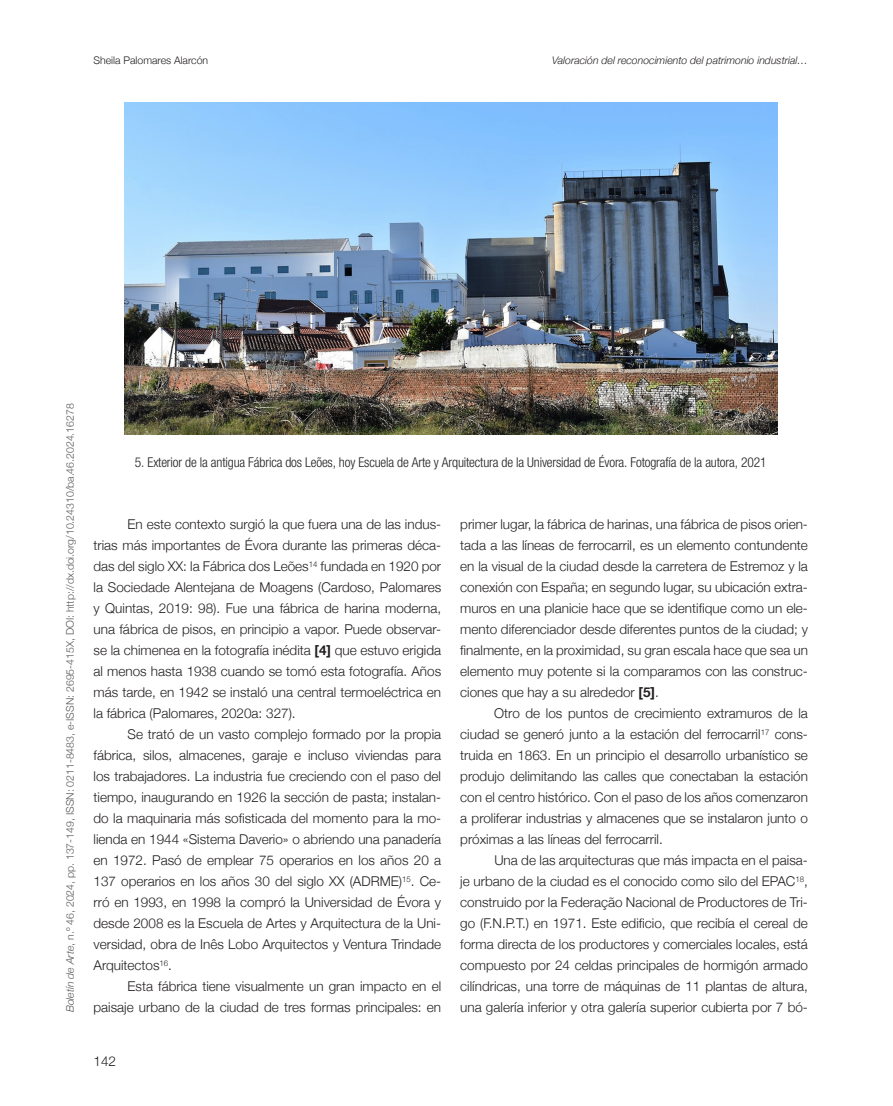
<style>
.page{position:relative;width:893px;height:1106px;background:#fff}
.page>*{position:absolute;margin:0;border:0;box-sizing:border-box;transform-origin:0 0}
.t1{font:300 13.5px/21px "Helvetica Neue";color:#231f20;text-align:justify}
.t2{font:13.5px "Helvetica Neue LT 47 Lt Cn";letter-spacing:-.01em;color:#231f20}
.t3{font:300 10.5px "Helvetica Neue";color:#57585a}
.t4{font:italic 300 10.5px "Helvetica Neue";color:#231f20}
.t5{font:300 10.5px "Helvetica Neue";color:#231f20}
.s1{font-style:italic}
.s2{font-weight:700}
</style>
<div class="page">
<img style="left:124px;top:102px;width:653px;height:332px">
<p class="t5" style="left:94px;top:52px;width:116px">Sheila Palomares Alarcón</p>
<p class="t4" style="left:552px;top:52px;width:257px">Valoración del reconocimiento del patrimonio industrial…</p>
<p class="t3" style="left:62px;top:1012px;width:610px;rotate:-90deg"><span class="s1">Boletín de Arte</span>, n.º 46, 2024, pp. 137-149, ISSN: 0211-8483, e-ISSN: 2695-415X, DOI: http://dx.doi.org/10.24310/ba.46.2024.16278</p>
<p class="t2" style="left:135px;top:454px;width:633px">5. Exterior de la antigua Fábrica dos Leões, hoy Escuela de Arte y Arquitectura de la Universidad de Évora. Fotografía de la autora, 2021</p>
<p class="t1" style="left:94px;top:513px;width:349px;text-indent:34px">En este contexto surgió la que fuera una de las indus&shy;trias más importantes de Évora durante las primeras déca&shy;das del siglo XX: la Fábrica dos Leões<sup>14</sup> fundada en 1920 por la Sociedade Alentejana de Moagens (Cardoso, Palomares y Quintas, 2019: 98). Fue una fábrica de harina moderna, una fábrica de pisos, en principio a vapor. Puede observar&shy;se la chimenea en la fotografía inédita <span class="s2">[4]</span> que estuvo erigida al menos hasta 1938 cuando se tomó esta fotografía. Años más tarde, en 1942 se instaló una central termoeléctrica en la fábrica (Palomares, 2020a: 327).</p>
<p class="t1" style="left:94px;top:723px;width:349px;text-indent:34px">Se trató de un vasto complejo formado por la propia fábrica, silos, almacenes, garaje e incluso viviendas para los trabajadores. La industria fue creciendo con el paso del tiempo, inaugurando en 1926 la sección de pasta; instalan&shy;do la maquinaria más sofisticada del momento para la mo&shy;lienda en 1944 «Sistema Daverio» o abriendo una panadería en 1972. Pasó de emplear 75 operarios en los años 20 a 137 operarios en los años 30 del siglo XX (ADRME)<sup>15</sup>. Ce&shy;rró en 1993, en 1998 la compró la Universidad de Évora y desde 2008 es la Escuela de Artes y Arquitectura de la Uni&shy;versidad, obra de Inês Lobo Arquitectos y Ventura Trindade Arquitectos<sup>16</sup>.</p>
<p class="t1" style="left:94px;top:975px;width:349px;text-align:right">Esta fábrica tiene visualmente un gran impacto en el paisaje urbano de la ciudad de tres formas principales: en</p>
<p class="t1" style="left:94px;top:1049px;width:24px">142</p>
<p class="t1" style="left:460px;top:513px;width:349px">primer lugar, la fábrica de harinas, una fábrica de pisos orien&shy;tada a las líneas de ferrocarril, es un elemento contundente en la visual de la ciudad desde la carretera de Estremoz y la conexión con España; en segundo lugar, su ubicación extra&shy;muros en una planicie hace que se identifique como un ele&shy;mento diferenciador desde diferentes puntos de la ciudad; y finalmente, en la proximidad, su gran escala hace que sea un elemento muy potente si la comparamos con las construc&shy;ciones que hay a su alrededor <span class="s2">[5]</span>.</p>
<p class="t1" style="left:460px;top:702px;width:349px;text-indent:34px">Otro de los puntos de crecimiento extramuros de la ciudad se generó junto a la estación del ferrocarril<sup>17</sup> cons&shy;truida en 1863. En un principio el desarrollo urbanístico se produjo delimitando las calles que conectaban la estación con el centro histórico. Con el paso de los años comenzaron a proliferar industrias y almacenes que se instalaron junto o próximas a las líneas del ferrocarril.</p>
<p class="t1" style="left:460px;top:849px;width:349px;text-indent:34px">Una de las arquitecturas que más impacta en el paisa&shy;je urbano de la ciudad es el conocido como silo del EPAC<sup>18</sup>, construido por la Federação Nacional de Productores de Tri&shy;go (F.N.P.T.) en 1971. Este edificio, que recibía el cereal de forma directa de los productores y comerciales locales, está compuesto por 24 celdas principales de hormigón armado cilíndricas, una torre de máquinas de 11 plantas de altura, una galería inferior y otra galería superior cubierta por 7 bó-</p>
</div>
